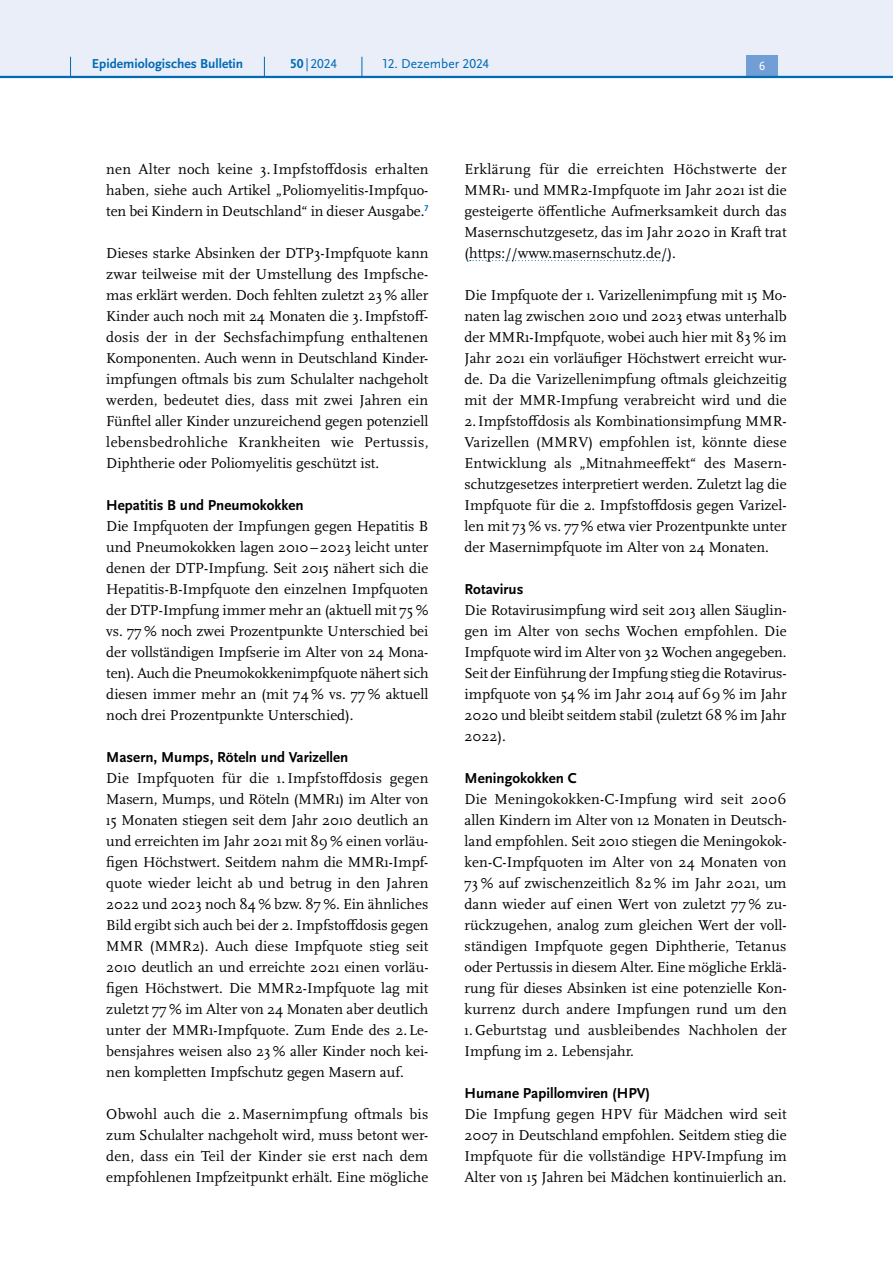
<style>
.page{position:relative;width:893px;height:1263px;background:#fff}
.page>*{position:absolute;margin:0;border:0;box-sizing:border-box;transform-origin:0 0}
.P_-_Fließtext{font:15px/21px "Scala Pro";color:#000;text-align:justify}
.t1{font:700 15px "Scala Sans Pro";color:#000}
.t2{font:700 13.5px "Scala Sans Pro";color:#006ab4}
.t3{font:13.5px "Scala Sans Pro";color:#006ab4}
.t4{font:12.45px "Scala Sans Pro";color:#fff}
.s1{font-weight:700}
</style>
<div class="page">
<svg style="left:470px;top:260px;width:198px;height:1px"></svg>
<div style="left:0;top:0;width:893px;height:77px;background:#eaeef9"></div>
<div style="left:746px;top:55px;width:32px;height:21px;background:#719ed4"></div>
<hr style="left:0;top:76px;width:893px;height:2px;background:#006ab4">
<svg style="left:70px;top:57px;width:1px;height:19px"></svg>
<svg style="left:264px;top:57px;width:1px;height:19px"></svg>
<svg style="left:362px;top:57px;width:1px;height:19px"></svg>
<p class="t2" style="left:92px;top:55px;width:153px">Epidemiologisches Bulletin</p>
<p class="t3" style="left:290px;top:55px;width:48px"><span class="s1">50</span>|2024</p>
<p class="t3" style="left:383px;top:55px;width:108px">12. Dezember 2024</p>
<p class="t4" style="left:759px;top:59px;width:8px">6</p>
<p class="P_-_Fließtext" style="left:106px;top:158px;width:324px">nen Alter noch keine 3.Impfstoffdosis erhalten haben, siehe auch Artikel „Poliomyelitis-Impfquo&shy;ten bei Kindern in Deutschland“ in dieser Ausgabe.<sup>7</sup></p>
<p class="P_-_Fließtext" style="left:106px;top:242px;width:324px">Dieses starke Absinken der DTP3-Impfquote kann zwar teilweise mit der Umstellung des Impfsche&shy;mas erklärt werden. Doch fehlten zuletzt 23 % aller Kinder auch noch mit 24 Monaten die 3.Impfstoff&shy;dosis der in der Sechsfachimpfung enthaltenen Komponenten. Auch wenn in Deutschland Kinder&shy;impfungen oftmals bis zum Schulalter nachgeholt werden, bedeutet dies, dass mit zwei Jahren ein Fünftel aller Kinder unzureichend gegen potenziell lebensbedrohliche Krankheiten wie Pertussis, Diphtherie oder Poliomyelitis geschützt ist.</p>
<h5 class="t1" style="left:106px;top:496px;width:199px">Hepatitis B und Pneumokokken</h5>
<p class="P_-_Fließtext" style="left:106px;top:515px;width:324px">Die Impfquoten der Impfungen gegen Hepatitis B und Pneumokokken lagen 2010–2023 leicht unter denen der DTP-Impfung. Seit 2015 nähert sich die Hepatitis-B-Impfquote den einzelnen Impfquoten der DTP-Impfung immer mehr an (aktuell mit 75 % vs. 77 % noch zwei Prozentpunkte Unterschied bei der vollständigen Impfserie im Alter von 24 Mona&shy;ten). Auch die Pneumokokkenimpfquote nähert sich diesen immer mehr an (mit 74 % vs. 77 % aktuell noch drei Prozentpunkte Unterschied).</p>
<h5 class="t1" style="left:106px;top:748px;width:244px">Masern, Mumps, Röteln und Varizellen</h5>
<p class="P_-_Fließtext" style="left:106px;top:767px;width:324px">Die Impfquoten für die 1.Impfstoffdosis gegen Masern, Mumps, und Röteln (MMR1) im Alter von 15 Monaten stiegen seit dem Jahr 2010 deutlich an und erreichten im Jahr 2021 mit 89 % einen vorläu&shy;figen Höchstwert. Seitdem nahm die MMR1-Impf&shy;quote wieder leicht ab und betrug in den Jahren 2022 und 2023 noch 84 % bzw. 87 %. Ein ähnliches Bild ergibt sich auch bei der 2. Impfstoffdosis gegen MMR (MMR2). Auch diese Impfquote stieg seit 2010 deutlich an und erreichte 2021 einen vorläu&shy;figen Höchstwert. Die MMR2-Impfquote lag mit zuletzt 77 % im Alter von 24 Monaten aber deutlich unter der MMR1-Impfquote. Zum Ende des 2. Le&shy;bensjahres weisen also 23 % aller Kinder noch kei&shy;nen kompletten Impfschutz gegen Masern auf.</p>
<p class="P_-_Fließtext" style="left:106px;top:1103px;width:324px">Obwohl auch die 2. Masernimpfung oftmals bis zum Schulalter nachgeholt wird, muss betont wer&shy;den, dass ein Teil der Kinder sie erst nach dem empfohlenen Impfzeitpunkt erhält. Eine mögliche</p>
<p class="P_-_Fließtext" style="left:465px;top:158px;width:324px">Erklärung für die erreichten Höchstwerte der MMR1- und MMR2-Impfquote im Jahr 2021 ist die gesteigerte öffentliche Aufmerksamkeit durch das Masernschutzgesetz, das im Jahr 2020 in Kraft trat (https://www.masernschutz.de/).</p>
<p class="P_-_Fließtext" style="left:465px;top:284px;width:324px">Die Impfquote der 1. Varizellenimpfung mit 15 Mo&shy;naten lag zwischen 2010 und 2023 etwas unterhalb der MMR1-Impfquote, wobei auch hier mit 83 % im Jahr 2021 ein vorläufiger Höchstwert erreicht wur&shy;de. Da die Varizellenimpfung oftmals gleichzeitig mit der MMR-Impfung verabreicht wird und die 2.Impfstoffdosis als Kombinationsimpfung MMR-Varizellen (MMRV) empfohlen ist, könnte diese Entwicklung als „Mitnahmeeffekt“ des Masern&shy;schutzgesetzes interpretiert werden. Zuletzt lag die Impfquote für die 2. Impfstoffdosis gegen Varizel&shy;len mit 73 % vs. 77% etwa vier Prozentpunkte unter der Masernimpfquote im Alter von 24 Monaten.</p>
<h5 class="t1" style="left:465px;top:580px;width:60px">Rotavirus</h5>
<p class="P_-_Fließtext" style="left:465px;top:599px;width:324px">Die Rotavirusimpfung wird seit 2013 allen Säuglin&shy;gen im Alter von sechs Wochen empfohlen. Die Impfquote wird im Alter von 32 Wochen angegeben.<br>Seit der Einführung der Impfung stieg die Rotavirus&shy;impfquote von 54 % im Jahr 2014 auf 69 % im Jahr 2020 und bleibt seitdem stabil (zuletzt 68 % im Jahr 2022).</p>
<h5 class="t1" style="left:465px;top:769px;width:114px">Meningokokken C</h5>
<p class="P_-_Fließtext" style="left:465px;top:788px;width:324px">Die Meningokokken-C-Impfung wird seit 2006 allen Kindern im Alter von 12 Monaten in Deutsch&shy;land empfohlen. Seit 2010 stiegen die Meningokok&shy;ken-C-Impfquoten im Alter von 24 Monaten von 73 % auf zwischenzeitlich 82 % im Jahr 2021, um dann wieder auf einen Wert von zuletzt 77 % zu&shy;rückzugehen, analog zum gleichen Wert der voll&shy;ständigen Impfquote gegen Diphtherie, Tetanus oder Pertussis in diesem Alter. Eine mögliche Erklä&shy;rung für dieses Absinken ist eine potenzielle Kon&shy;kurrenz durch andere Impfungen rund um den</p>
<p class="P_-_Fließtext" style="left:465px;top:1019px;width:324px">1. Geburtstag und ausbleibendes Nachholen der<br>Impfung im 2. Lebensjahr.</p>
<h5 class="t1" style="left:465px;top:1084px;width:187px">Humane Papillomviren (HPV)</h5>
<p class="P_-_Fließtext" style="left:465px;top:1103px;width:324px">Die Impfung gegen HPV für Mädchen wird seit 2007 in Deutschland empfohlen. Seitdem stieg die Impfquote für die vollständige HPV-Impfung im Alter von 15 Jahren bei Mädchen kontinuierlich an.</p>
</div>
